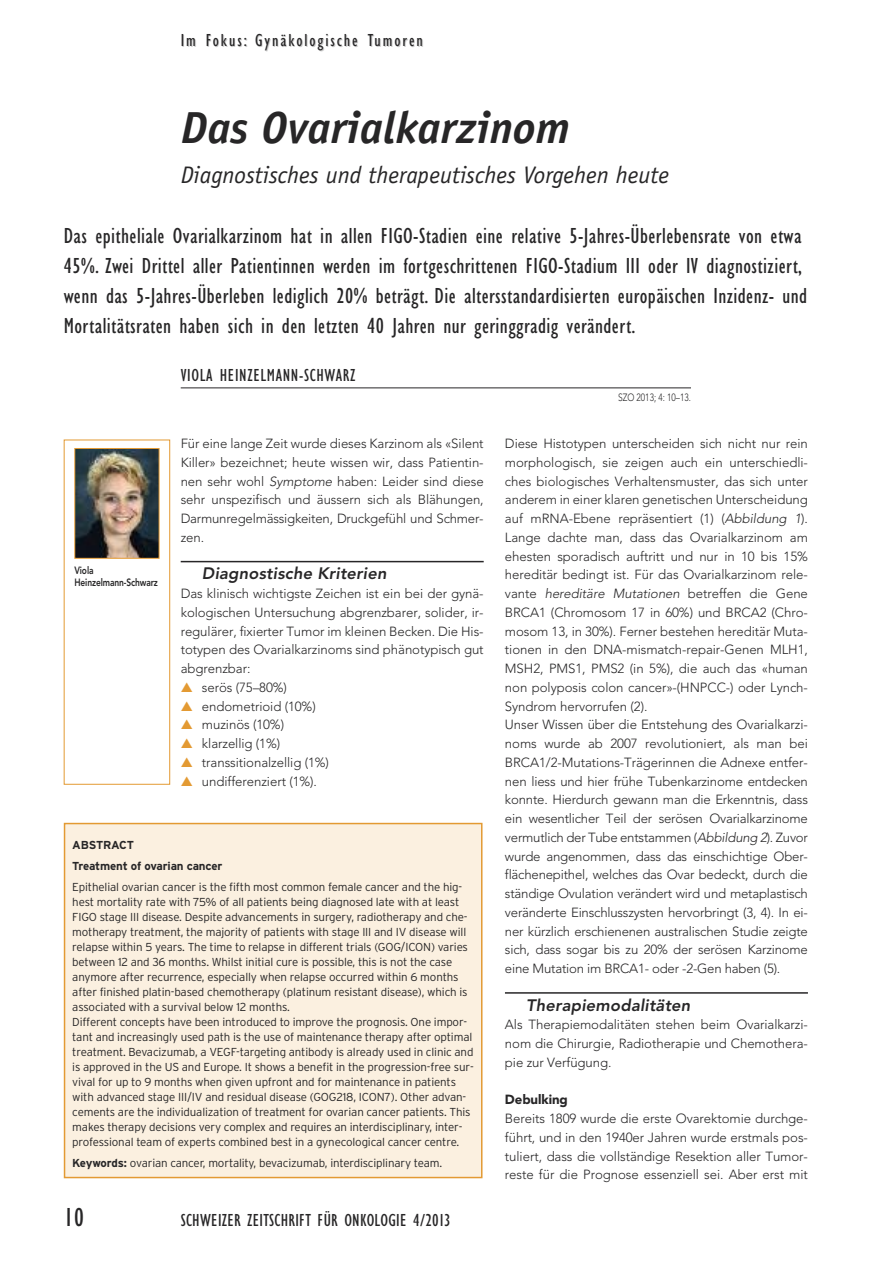
<style>
.page{position:relative;width:893px;height:1263px;background:#fff}
.page>*{position:absolute;margin:0;border:0;box-sizing:border-box;transform-origin:0 0}
.t1{font:italic 700 45px "Officina Sans";color:#272627}
.t2{font:condensed 27px "Gill Sans";color:#272627}
.t3{font:italic 24px "Officina Sans";color:#272627}
.t4{font:condensed 22.5px/30px "Gill Sans";letter-spacing:.02em;color:#272627}
.t5{font:condensed 18px "Gill Sans";letter-spacing:.015em;color:#272627}
.t6{font:condensed 18px "Gill Sans";letter-spacing:.11em;color:#272627}
.t7{font:condensed 18px "Gill Sans";letter-spacing:.035em;color:#272627}
.t8{font:italic 800 16.5px "Avenir";letter-spacing:.01em;color:#272627}
.t9{font:300 13.2px/18.8px "Avenir";letter-spacing:-.005em;color:#272627;text-align:justify}
.t10{font:900 13.2px "Avenir";letter-spacing:-.005em;color:#272627}
.t11{font:300 11.55px/15px "Interstate";letter-spacing:-.015em;color:#272627}
.t12{font:700 11.55px/21px "Interstate";letter-spacing:-.015em;color:#272627}
.t13{font:800 10.5px/12px "Avenir";letter-spacing:-.01em;color:#272627;scale:.8 1}
.t14{font:300 10.5px "Avenir";color:#272627;scale:.8 1}
.s1{font-style:italic}
.s2{color:#e39a33}
.s3{font-weight:700}
</style>
<div class="page">
<hr style="left:181px;top:561px;width:303px;height:1px;background:#272627">
<hr style="left:505px;top:992px;width:303px;height:2px;background:#272627">
<hr style="left:181px;top:388px;width:510px;height:1px;background:#272627">
<div style="left:64px;top:440px;width:106px;height:345px;border:1px solid #e39a33"></div>
<img style="left:76px;top:450px;width:81px;height:107px">
<div style="left:74px;top:448px;width:85px;height:111px;border:1px solid #e39a33"></div>
<div style="left:65px;top:824px;width:416px;height:353px;background:#fbf0e0"></div>
<div style="left:64px;top:823px;width:418px;height:355px;border:2px solid #e39a33"></div>
<h3 class="t6" style="left:181px;top:33px;width:244px">Im Fokus: Gynäkologische Tumoren</h3>
<h1 class="t1" style="left:181px;top:111px;width:391px">Das Ovarialkarzinom</h1>
<h3 class="t3" style="left:181px;top:166px;width:490px">Diagnostisches und therapeutisches Vorgehen heute</h3>
<p class="t4" style="left:64px;top:222px;width:745px">Das epitheliale Ovarialkarzinom hat in allen FIGO-Stadien eine relative 5-Jahres-Überlebensrate von etwa 45%. Zwei Drittel aller Patientinnen werden im fortgeschrittenen FIGO-Stadium III oder IV diagnostiziert, wenn das 5-Jahres-Überleben lediglich 20% beträgt. Die altersstandardisierten europäischen Inzidenz- und Mortalitätsraten haben sich in den letzten 40 Jahren nur geringgradig verändert.</p>
<h3 class="t7" style="left:181px;top:368px;width:176px">VIOLA HEINZELMANN-SCHWARZ</h3>
<p class="t14" style="left:618px;top:392px;width:93px">SZO 2013; 4: 10–13.</p>
<p class="t13" style="left:74px;top:564px;width:106px">Viola<br>Heinzelmann-Schwarz</p>
<p class="t9" style="left:181px;top:434px;width:304px">Für eine lange Zeit wurde dieses Karzinom als «Silent Killer» bezeichnet; heute wissen wir, dass Patientin&shy;nen sehr wohl <span class="s1">Symptome</span> haben: Leider sind diese sehr unspezifisch und äussern sich als Blähungen, Darmunregelmässigkeiten, Druckgefühl und Schmer&shy;zen.</p>
<p class="t8" style="left:202px;top:564px;width:186px">Diagnostische Kriterien</p>
<p class="t9" style="left:181px;top:584px;width:304px">Das klinisch wichtigste Zeichen ist ein bei der gynä&shy;kologischen Untersuchung abgrenzbarer, solider, ir&shy;regulärer, fixierter Tumor im kleinen Becken. Die His&shy;totypen des Ovarialkarzinoms sind phänotypisch gut abgrenzbar:</p>
<p class="t9" style="left:181px;top:678px;width:108px"><span class="s2">▲</span> serös (75–80%)</p>
<p class="t9" style="left:181px;top:697px;width:137px"><span class="s2">▲</span> endometrioid (10%)</p>
<p class="t9" style="left:181px;top:715px;width:105px"><span class="s2">▲</span> muzinös (10%)</p>
<p class="t9" style="left:181px;top:734px;width:101px"><span class="s2">▲</span> klarzellig (1%)</p>
<p class="t9" style="left:181px;top:753px;width:150px"><span class="s2">▲</span> transsitionalzellig (1%)</p>
<p class="t9" style="left:181px;top:772px;width:138px"><span class="s2">▲</span> undifferenziert (1%).</p>
<p class="t12" style="left:72px;top:834px;width:152px">ABSTRACT<br>Treatment of ovarian cancer</p>
<p class="t11" style="left:72px;top:879px;width:403px">Epithelial ovarian cancer is the fifth most common female cancer and the hig&shy;hest mortality rate with 75% of all patients being diagnosed late with at least FIGO stage III disease. Despite advancements in surgery, radiotherapy and che&shy;motherapy treatment, the majority of patients with stage III and IV disease will relapse within 5 years. The time to relapse in different trials (GOG/ICON) varies between 12 and 36 months. Whilst initial cure is possible, this is not the case anymore after recurrence, especially when relapse occurred within 6 months after finished platin-based chemotherapy (platinum resistant disease), which is associated with a survival below 12 months.<br>Different concepts have been introduced to improve the prognosis. One impor&shy;tant and increasingly used path is the use of maintenance therapy after optimal treatment. Bevacizumab, a VEGF-targeting antibody is already used in clinic and is approved in the US and Europe. It shows a benefit in the progression-free sur&shy;vival for up to 9 months when given upfront and for maintenance in patients with advanced stage III/IV and residual disease (GOG218, ICON7). Other advan&shy;cements are the individualization of treatment for ovarian cancer patients. This makes therapy decisions very complex and requires an interdisciplinary, inter&shy;professional team of experts combined best in a gynecological cancer centre.</p>
<p class="t11" style="left:72px;top:1155px;width:371px"><span class="s3">Keywords:</span> ovarian cancer, mortality, bevacizumab, interdisciplinary team.</p>
<h2 class="t2" style="left:64px;top:1207px;width:22px">10</h2>
<h3 class="t5" style="left:181px;top:1213px;width:271px">SCHWEIZER ZEITSCHRIFT FÜR ONKOLOGIE 4/2013</h3>
<p class="t9" style="left:505px;top:434px;width:304px;text-align:left">Diese Histotypen unterscheiden sich nicht nur rein morphologisch, sie zeigen auch ein unterschiedli&shy;ches biologisches Verhaltensmuster, das sich unter anderem in einer klaren genetischen Unterscheidung auf mRNA-Ebene repräsentiert (1) (<span class="s1">Abbildung 1</span>).<br>Lange dachte man, dass das Ovarialkarzinom am ehesten sporadisch auftritt und nur in 10 bis 15% hereditär bedingt ist. Für das Ovarialkarzinom rele&shy;vante <span class="s1">hereditäre Mutationen</span> betreffen die Gene BRCA1 (Chromosom 17 in 60%) und BRCA2 (Chro&shy;mosom 13, in 30%). Ferner bestehen hereditär Muta&shy;tionen in den DNA-mismatch-repair-Genen MLH1, MSH2, PMS1, PMS2 (in 5%), die auch das «human non polyposis colon cancer»-(HNPCC-) oder Lynch-Syndrom hervorrufen (2).<br>Unser Wissen über die Entstehung des Ovarialkarzi&shy;noms wurde ab 2007 revolutioniert, als man bei BRCA1/2-Mutations-Trägerinnen die Adnexe entfer&shy;nen liess und hier frühe Tubenkarzinome entdecken konnte. Hierdurch gewann man die Erkenntnis, dass ein wesentlicher Teil der serösen Ovarialkarzinome vermutlich der Tube entstammen (<span class="s1">Abbildung 2</span>). Zuvor wurde angenommen, dass das einschichtige Ober&shy;flächenepithel, welches das Ovar bedeckt, durch die ständige Ovulation verändert wird und metaplastisch veränderte Einschlusszysten hervorbringt (3, 4). In ei&shy;ner kürzlich erschienenen australischen Studie zeigte sich, dass sogar bis zu 20% der serösen Karzinome eine Mutation im BRCA1- oder -2-Gen haben (5).</p>
<p class="t8" style="left:526px;top:995px;width:166px">Therapiemodalitäten</p>
<p class="t9" style="left:505px;top:1015px;width:304px">Als Therapiemodalitäten stehen beim Ovarialkarzi&shy;nom die Chirurgie, Radiotherapie und Chemothera&shy;pie zur Verfügung.</p>
<p class="t10" style="left:505px;top:1088px;width:64px">Debulking</p>
<p class="t9" style="left:505px;top:1109px;width:304px">Bereits 1809 wurde die erste Ovarektomie durchge&shy;führt, und in den 1940er Jahren wurde erstmals pos&shy;tuliert, dass die vollständige Resektion aller Tumor&shy;reste für die Prognose essenziell sei. Aber erst mit</p>
</div>
